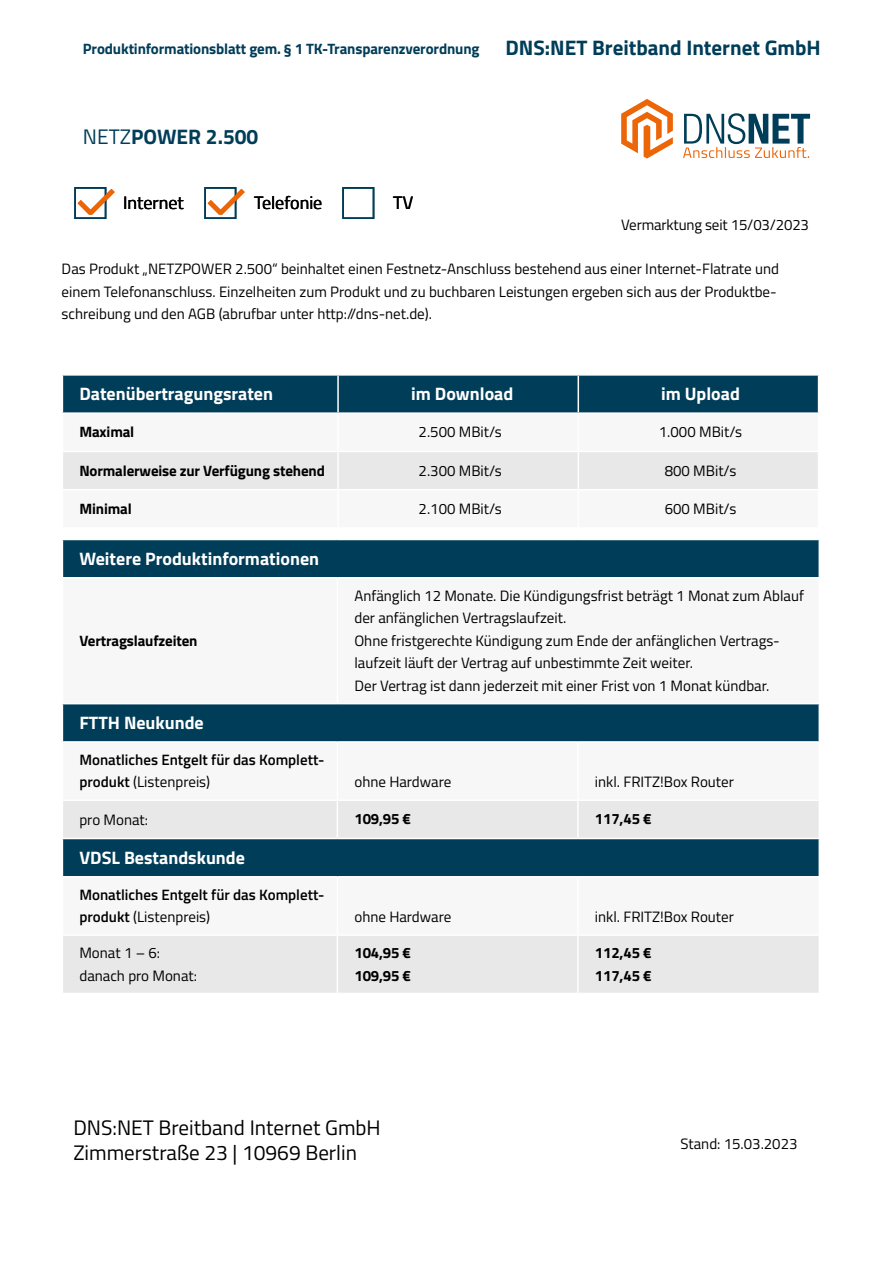
<style>
.page{position:relative;width:893px;height:1263px;background:#fff}
.page>*{position:absolute;margin:0;border:0;box-sizing:border-box;transform-origin:0 0}
.t1{font:21px/25.2px "Titillium Web";color:#000}
.t2{font:700 21px "Titillium Web";color:#003d58}
.t3{font:700 18px "Titillium Web";color:#fff}
.t4{font:18px "Titillium Web";color:#000}
.t5{font:15px/22.5px "Titillium Web";color:#000}
.t6{font:700 15px/22.5px "Titillium Web";letter-spacing:-.01em;color:#000}
.t7{font:600 15px/22.5px "Titillium Web";color:#000}
.t8{font:700 15px "Titillium Web";letter-spacing:-.01em;color:#003d58}
.s1{font-weight:400}
.s2{font-style:inherit}
</style>
<div class="page">
<svg style="left:683px;top:113px;width:127px;height:45px"></svg>
<svg style="left:621px;top:99px;width:52px;height:60px"></svg>
<div style="left:63px;top:376px;width:755px;height:36px;background:#003d58"></div>
<div style="left:63px;top:452px;width:755px;height:37px;background:#e8e8e8"></div>
<hr style="left:337px;top:376px;width:2px;height:36px;background:#fff">
<hr style="left:578px;top:376px;width:1px;height:36px;background:#fff">
<hr style="left:578px;top:452px;width:1px;height:37px;background:#fff">
<hr style="left:337px;top:452px;width:2px;height:37px;background:#fff">
<div style="left:63px;top:540px;width:756px;height:37px;background:#003d58"></div>
<div style="left:63px;top:704px;width:756px;height:37px;background:#003d58"></div>
<svg style="left:63px;top:801px;width:756px;height:192px;fill:#e8e8e8"></svg>
<hr style="left:337px;top:877px;width:1px;height:57px;background:#fff">
<hr style="left:577px;top:801px;width:2px;height:37px;background:#fff">
<hr style="left:577px;top:877px;width:2px;height:57px;background:#fff">
<hr style="left:577px;top:936px;width:2px;height:57px;background:#fff">
<hr style="left:337px;top:801px;width:1px;height:37px;background:#fff">
<hr style="left:62px;top:838px;width:275px;height:1px;background:#fff">
<hr style="left:337px;top:838px;width:241px;height:1px;background:#fff">
<hr style="left:578px;top:838px;width:242px;height:1px;background:#fff">
<hr style="left:62px;top:876px;width:275px;height:1px;background:#fff">
<hr style="left:337px;top:876px;width:241px;height:1px;background:#fff">
<hr style="left:578px;top:876px;width:242px;height:1px;background:#fff">
<hr style="left:62px;top:934px;width:275px;height:2px;background:#fff">
<hr style="left:337px;top:934px;width:241px;height:2px;background:#fff">
<hr style="left:337px;top:936px;width:1px;height:57px;background:#fff">
<hr style="left:578px;top:934px;width:242px;height:2px;background:#fff">
<div style="left:74px;top:187px;width:32px;height:32px;border:2px solid #003d58"></div>
<svg style="left:78px;top:189px;width:37px;height:26px"></svg>
<div style="left:204px;top:187px;width:32px;height:32px;border:2px solid #003d58"></div>
<svg style="left:208px;top:189px;width:37px;height:26px"></svg>
<div style="left:342px;top:187px;width:32px;height:32px;border:2px solid #003d58"></div>
<p class="t8" style="left:83px;top:37px;width:398px">Produktinformationsblatt gem. § 1 TK-Transparenzverordnung</p>
<h1 class="t2" style="left:505px;top:31px;width:317px">DNS:NET Breitband Internet GmbH</h1>
<h1 class="t2" style="left:83px;top:121px;width:177px"><span class="s1">NETZ</span>POWER 2.500</h1>
<p class="t4" style="left:123px;top:190px;width:62px">Internet</p>
<p class="t4" style="left:254px;top:190px;width:70px">Telefonie</p>
<p class="t4" style="left:393px;top:190px;width:21px">TV</p>
<p class="t5" style="left:621px;top:213px;width:189px">Vermarktung seit 15/03/2023</p>
<p class="t5" style="left:62px;top:257px;width:719px">Das Produkt „NETZPOWER 2.500“ beinhaltet einen Festnetz-Anschluss bestehend aus einer Internet-Flatrate und einem Telefonanschluss. Einzelheiten zum Produkt und zu buchbaren Leistungen ergeben sich aus der Produktbe&shy;schreibung und den AGB (abrufbar unter http://dns-net.de).</p>
<p class="t3" style="left:79px;top:380px;width:195px">Datenübertragungsraten</p>
<p class="t3" style="left:411px;top:380px;width:104px">im Download</p>
<p class="t3" style="left:661px;top:380px;width:80px">im Upload</p>
<p class="t6" style="left:79px;top:420px;width:56px">Maximal</p>
<p class="t5" style="left:419px;top:420px;width:85px">2.500 MBit/s</p>
<p class="t5" style="left:659px;top:420px;width:85px">1.000 MBit/s</p>
<p class="t6" style="left:79px;top:458px;width:247px">Normalerweise zur Verfügung stehend</p>
<p class="t5" style="left:419px;top:458px;width:85px">2.300 MBit/s</p>
<p class="t5" style="left:665px;top:458px;width:73px">800 MBit/s</p>
<p class="t6" style="left:79px;top:497px;width:54px">Minimal</p>
<p class="t5" style="left:419px;top:497px;width:85px">2.100 MBit/s</p>
<p class="t5" style="left:665px;top:497px;width:73px">600 MBit/s</p>
<p class="t3" style="left:79px;top:545px;width:241px">Weitere Produktinformationen</p>
<p class="t6" style="left:79px;top:628px;width:120px">Vertragslaufzeiten</p>
<p class="t3" style="left:79px;top:709px;width:126px">FTTH Neukunde</p>
<p class="t7" style="left:79px;top:748px;width:247px">Monatliches Entgelt für das Komplett&shy;produkt <span class="s1">(Listenpreis)</span></p>
<p class="t5" style="left:354px;top:584px;width:451px">Anfänglich 12 Monate. Die Kündigungsfrist beträgt 1 Monat zum Ablauf der anfänglichen Vertragslaufzeit.<br>Ohne fristgerechte Kündigung zum Ende der anfänglichen Vertrags&shy;laufzeit läuft der Vertrag auf unbestimmte Zeit weiter.<br>Der Vertrag ist dann jederzeit mit einer Frist von 1 Monat kündbar.</p>
<p class="t5" style="left:354px;top:770px;width:98px">ohne Hardware</p>
<p class="t5" style="left:595px;top:770px;width:141px">inkl. FRITZ!Box Router</p>
<p class="t5" style="left:79px;top:807px;width:70px">pro Monat:</p>
<p class="t6" style="left:354px;top:807px;width:58px">109,95 €</p>
<p class="t6" style="left:595px;top:807px;width:58px">117,45 €</p>
<p class="t3" style="left:79px;top:844px;width:167px">VDSL Bestandskunde</p>
<p class="t7" style="left:79px;top:882px;width:247px">Monatliches Entgelt für das Komplett&shy;produkt <span class="s1">(Listenpreis)</span></p>
<p class="t5" style="left:354px;top:905px;width:98px">ohne Hardware</p>
<p class="t5" style="left:595px;top:905px;width:141px">inkl. FRITZ!Box Router</p>
<p class="t5" style="left:79px;top:941px;width:119px">Monat 1 – 6: danach pro Monat:</p>
<p class="t6" style="left:354px;top:941px;width:58px">104,95 €<br>109,95 €</p>
<p class="t6" style="left:595px;top:941px;width:58px">112,45 €<br>117,45 €</p>
<h1 class="t1" style="left:73px;top:1114px;width:309px">DNS:NET Breitband Internet GmbH<br>Zimmerstraße 23 | 10969 Berlin</h1>
<p class="t5" style="left:680px;top:1131px;width:119px">Stand: <span class="s2">15</span>.03.2023</p>
</div>
